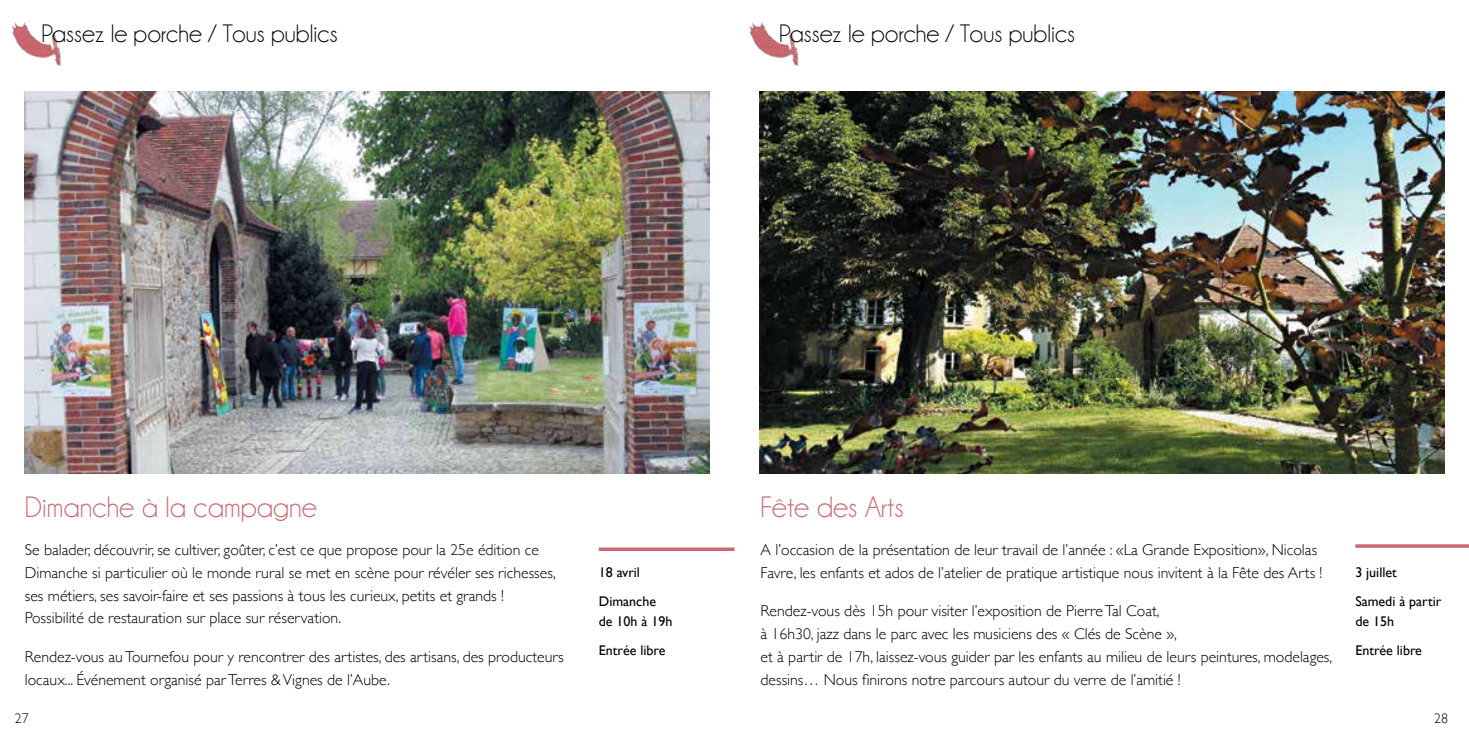
<style>
.page{position:relative;width:1469px;height:735px;background:#fff}
.page>*{position:absolute;margin:0;border:0;box-sizing:border-box;transform-origin:0 0}
.t1{font:29.75px "Champagne&Limousines";color:#cb6971}
.t2{font:25.38px "Champagne&Limousines";color:#000}
.t3{font:300 15.75px/22.8px "Gill Sans";color:#000}
.t4{font:14px/29.8px "Gill Sans";color:#000}
.t5{font:300 14px "Gill Sans";color:#000}
</style>
<div class="page">
<img style="left:759px;top:91px;width:685px;height:382px">
<hr style="left:1355px;top:544px;width:113px;height:3px;background:#cb6971">
<img style="left:749px;top:23px;width:20px;height:33px">
<img style="left:25px;top:91px;width:684px;height:382px">
<hr style="left:599px;top:547px;width:135px;height:3px;background:#cb6971">
<img style="left:12px;top:23px;width:20px;height:33px">
<h2 class="t2" style="left:42px;top:21px;width:298px">Passez le porche / Tous publics</h2>
<h2 class="t2" style="left:779px;top:21px;width:298px">Passez le porche / Tous publics</h2>
<h1 class="t1" style="left:25px;top:491px;width:294px">Dimanche à la campagne</h1>
<p class="t3" style="left:25px;top:537px;width:532px">Se balader, découvrir, se cultiver, goûter, c’est ce que propose pour la 25e édition ce Dimanche si particulier où le monde rural se met en scène pour révéler ses richesses, ses métiers, ses savoir-faire et ses passions à tous les curieux, petits et grands !<br>Possibilité de restauration sur place sur réservation.</p>
<p class="t3" style="left:25px;top:644px;width:540px">Rendez-vous au Tournefou pour y rencontrer des artistes, des artisans, des producteurs locaux... Événement organisé par Terres &amp; Vignes de l’Aube.</p>
<p class="t4" style="left:599px;top:556px;width:59px">18 avril<br>Dimanche</p>
<p class="t4" style="left:599px;top:605px;width:75px">de 10h à 19h<br>Entrée libre</p>
<h1 class="t1" style="left:760px;top:491px;width:145px">Fête des Arts</h1>
<p class="t3" style="left:760px;top:537px;width:563px">A l’occasion de la présentation de leur travail de l’année : «La Grande Exposition», Nicolas<br>Favre, les enfants et ados de l’atelier de pratique artistique nous invitent à la Fête des Arts !</p>
<p class="t3" style="left:760px;top:599px;width:573px">Rendez-vous dès 15h pour visiter l’exposition de Pierre Tal Coat,<br>à 16h30, jazz dans le parc avec les musiciens des « Clés de Scène »,<br>et à partir de 17h, laissez-vous guider par les enfants au milieu de leurs peintures, modelages, dessins… Nous finirons notre parcours autour du verre de l’amitié !</p>
<p class="t4" style="left:1355px;top:556px;width:87px">3 juillet<br>Samedi à partir</p>
<p class="t4" style="left:1355px;top:605px;width:68px">de 15h<br>Entrée libre</p>
<p class="t5" style="left:15px;top:707px;width:15px">27</p>
<p class="t5" style="left:1434px;top:707px;width:15px">28</p>
</div>
